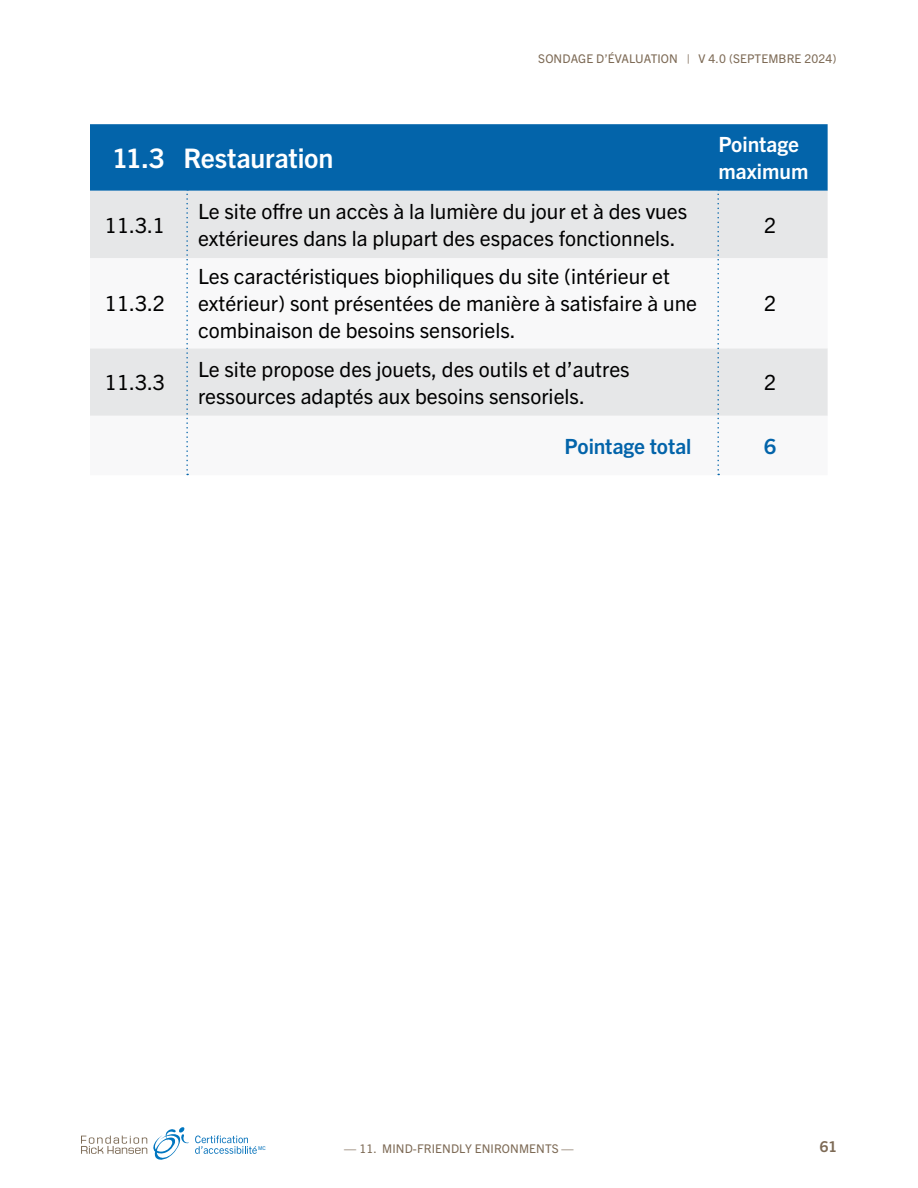
<style>
.page{position:relative;width:918px;height:1188px;background:#fff}
.page>*{position:absolute;margin:0;border:0;box-sizing:border-box;transform-origin:0 0}
.t1{font:700 27px "Trade Gothic Next LT Pro";letter-spacing:-.005em;color:#fff}
.t2{font:21px/27px "Trade Gothic Next LT Pro";color:#000}
.t3{font:700 21px/27px "Trade Gothic Next LT Pro";color:#fff}
.t4{font:700 21px "Trade Gothic Next LT Pro";letter-spacing:-.005em;color:#0364aa}
.t5{font:700 15px "Trade Gothic Next LT Pro";color:#7d6a55}
.t6{font:12px "Trade Gothic Next LT Pro";letter-spacing:.01em;color:#7d6a55}
.t7{font:5.25px "Trade Gothic Next LT Pro";color:#0d76bd}
</style>
<div class="page">
<svg style="left:195px;top:1136px;width:62px;height:18px"></svg>
<svg style="left:81px;top:1127px;width:108px;height:33px"></svg>
<div style="left:90px;top:124px;width:738px;height:67px;background:#0364aa"></div>
<div style="left:90px;top:191px;width:738px;height:67px;background:#e6e7e8"></div>
<svg style="left:90px;top:348px;width:738px;height:127px;fill:#e6e7e8"></svg>
<svg style="left:717px;top:189px;width:2px;height:286px"></svg>
<svg style="left:186px;top:189px;width:2px;height:286px"></svg>
<p class="t6" style="left:538px;top:51px;width:300px">SONDAGE D’ÉVALUATION | V 4.0 (SEPTEMBRE 2024)</p>
<p class="t1" style="left:113px;top:139px;width:222px">11.3 Restauration</p>
<p class="t3" style="left:718px;top:130px;width:91px">Pointage maximum</p>
<p class="t2" style="left:105px;top:210px;width:62px">11.3.1</p>
<p class="t2" style="left:198px;top:197px;width:491px">Le site offre un accès à la lumière du jour et à des vues extérieures dans la plupart des espaces fonctionnels.</p>
<p class="t2" style="left:764px;top:210px;width:14px">2</p>
<p class="t2" style="left:105px;top:289px;width:62px">11.3.2</p>
<p class="t2" style="left:105px;top:368px;width:62px">11.3.3</p>
<p class="t2" style="left:198px;top:262px;width:501px">Les caractéristiques biophiliques du site (intérieur et extérieur) sont présentées de manière à satisfaire à une combinaison de besoins sensoriels.</p>
<p class="t2" style="left:198px;top:354px;width:433px">Le site propose des jouets, des outils et d’autres ressources adaptés aux besoins sensoriels.</p>
<p class="t2" style="left:764px;top:289px;width:14px">2</p>
<p class="t2" style="left:764px;top:368px;width:14px">2</p>
<p class="t4" style="left:565px;top:431px;width:128px">Pointage total</p>
<p class="t4" style="left:764px;top:431px;width:14px">6</p>
<p class="t7" style="left:258px;top:1145px;width:9px">MC</p>
<p class="t6" style="left:344px;top:1140px;width:231px">— 11. MIND-FRIENDLY ENIRONMENTS —</p>
<p class="t5" style="left:820px;top:1136px;width:19px">61</p>
</div>
